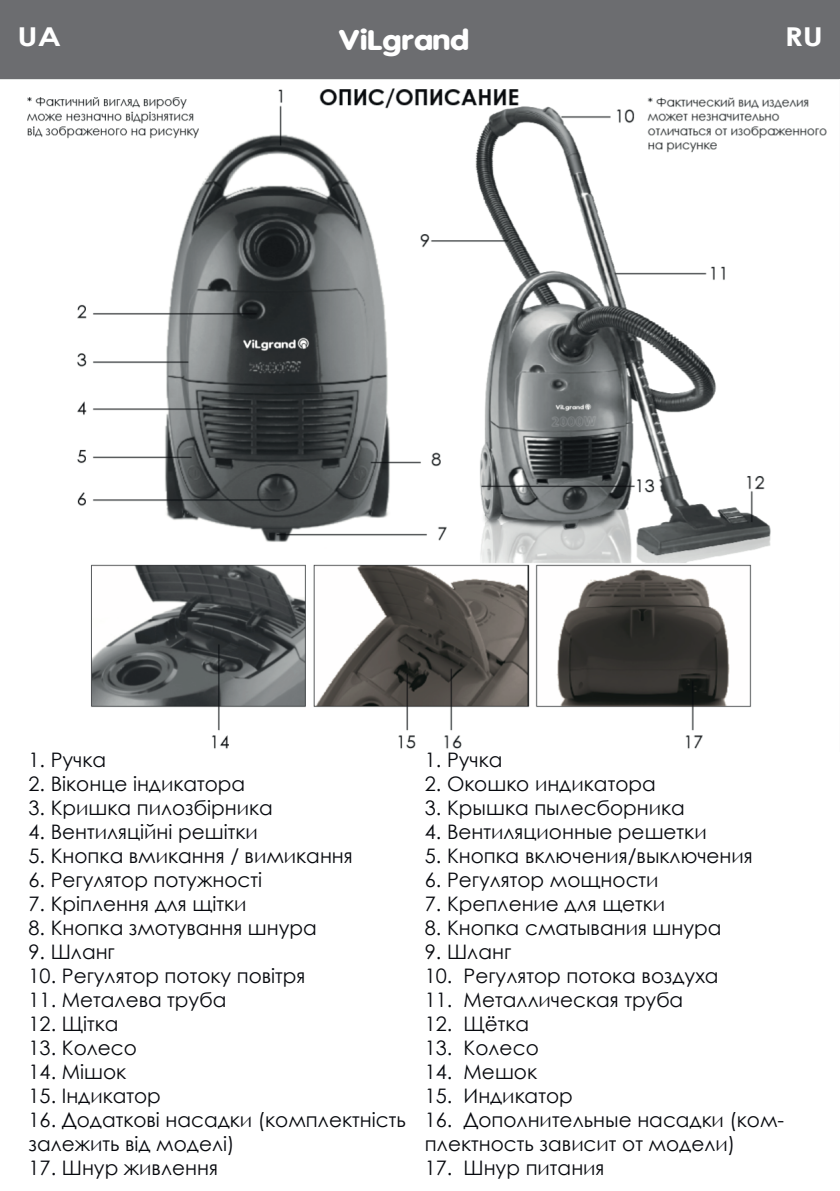
<style>
.page{position:relative;width:840px;height:1191px;background:#fff}
.page>*{position:absolute;margin:0;border:0;box-sizing:border-box;transform-origin:0 0}
.t1{font:700 27px "VAG World";color:#fff;scale:1.21 1}
.t2{font:700 26px "Century Gothic";color:#fff;scale:1.21 1}
.t3{font:20px/24px "Century Gothic";color:#07090e}
.t4{font:italic 700 20px "Myriad Pro";color:#fff}
</style>
<div class="page">
<div style="left:0;top:0;width:839px;height:79px;background:#6c6d70"></div>
<img style="left:27px;top:88px;width:800px;height:661px">
<h2 class="t2" style="left:17px;top:17px;width:37px">UA</h2>
<h1 class="t1" style="left:338px;top:25px;width:109px">ViLgrand</h1>
<h2 class="t2" style="left:784px;top:17px;width:33px">RU</h2>
<p class="t4" style="left:53px;top:39px;width:25px">RU</p>
<p class="t3" style="left:29px;top:747px;width:79px">1. Ручка</p>
<p class="t3" style="left:29px;top:771px;width:218px">2. Віконце індикатора</p>
<p class="t3" style="left:29px;top:795px;width:246px">3. Кришка пилозбірника</p>
<p class="t3" style="left:29px;top:819px;width:231px">4. Вентиляційні решітки</p>
<p class="t3" style="left:29px;top:843px;width:325px">5. Кнопка вмикання / вимикання</p>
<p class="t3" style="left:29px;top:867px;width:235px">6. Регулятор потужності</p>
<p class="t3" style="left:29px;top:891px;width:219px">7. Кріплення для щітки</p>
<p class="t3" style="left:29px;top:915px;width:290px">8. Кнопка змотування шнура</p>
<p class="t3" style="left:29px;top:939px;width:88px">9. Шланг</p>
<p class="t3" style="left:29px;top:963px;width:278px">10. Регулятор потоку повітря</p>
<p class="t3" style="left:29px;top:987px;width:199px">11. Металева труба</p>
<p class="t3" style="left:29px;top:1011px;width:91px">12. Щітка</p>
<p class="t3" style="left:29px;top:1035px;width:110px">13. Колесо</p>
<p class="t3" style="left:29px;top:1059px;width:99px">14. Мішок</p>
<p class="t3" style="left:29px;top:1083px;width:134px">15. Індикатор</p>
<p class="t3" style="left:29px;top:1107px;width:378px">16. Додаткові насадки (комплектність залежить від моделі)</p>
<p class="t3" style="left:29px;top:1155px;width:191px">17. Шнур живлення</p>
<p class="t3" style="left:425px;top:747px;width:79px">1. Ручка</p>
<p class="t3" style="left:424px;top:771px;width:232px">2. Окошко индикатора</p>
<p class="t3" style="left:425px;top:795px;width:261px">3. Крышка пылесборника</p>
<p class="t3" style="left:425px;top:819px;width:283px">4. Вентиляционные решетки</p>
<p class="t3" style="left:425px;top:843px;width:329px">5. Кнопка включения/выключения</p>
<p class="t3" style="left:425px;top:867px;width:235px">6. Регулятор мощности</p>
<p class="t3" style="left:425px;top:891px;width:241px">7. Крепление для щетки</p>
<p class="t3" style="left:425px;top:915px;width:298px">8. Кнопка сматывания шнура</p>
<p class="t3" style="left:425px;top:939px;width:88px">9. Шланг</p>
<p class="t3" style="left:424px;top:963px;width:295px">10. Регулятор потока воздуха</p>
<p class="t3" style="left:425px;top:987px;width:260px">11. Металлическая труба</p>
<p class="t3" style="left:425px;top:1011px;width:106px">12. Щётка</p>
<p class="t3" style="left:424px;top:1035px;width:115px">13. Колесо</p>
<p class="t3" style="left:424px;top:1059px;width:114px">14. Мешок</p>
<p class="t3" style="left:424px;top:1083px;width:149px">15. Индикатор</p>
<p class="t3" style="left:424px;top:1107px;width:360px">16. Дополнительные насадки (ком&shy;плектность зависит от модели)</p>
<p class="t3" style="left:424px;top:1155px;width:181px">17. Шнур питания</p>
</div>
